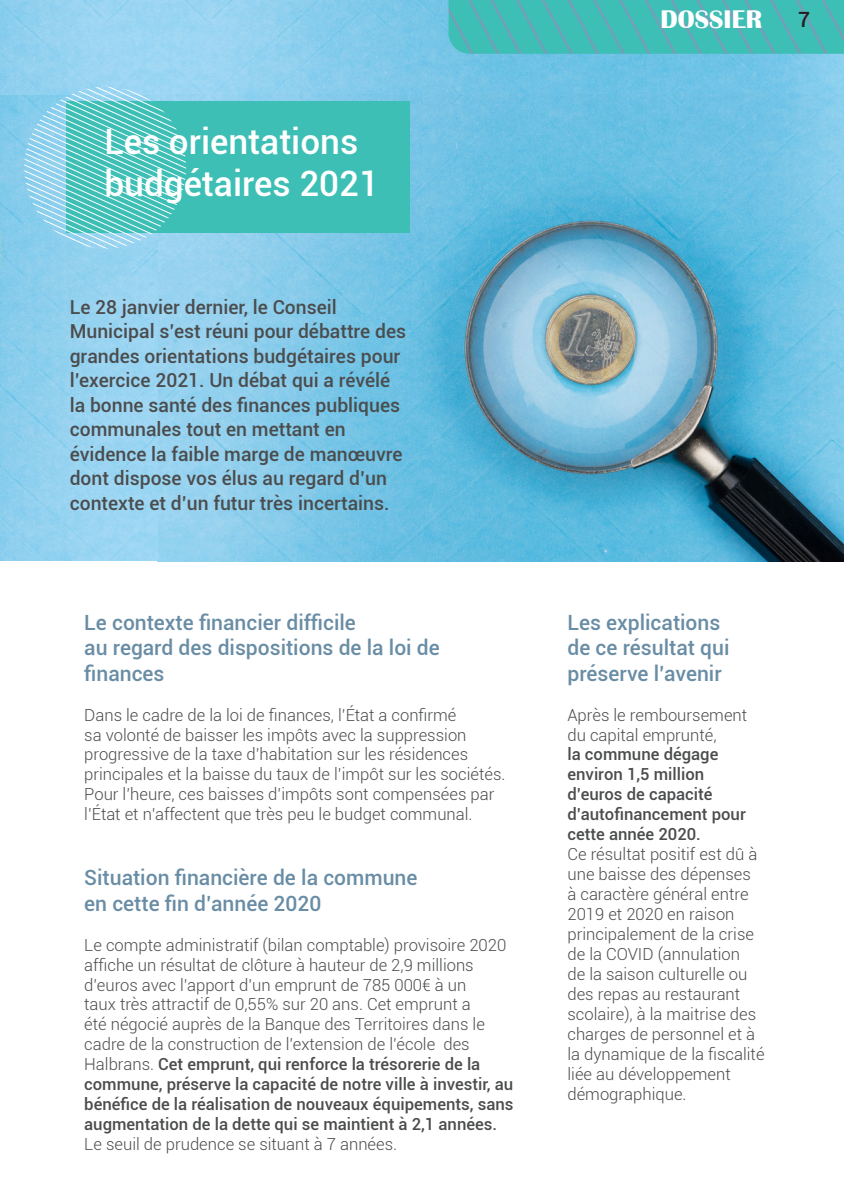
<style>
.page{position:relative;width:844px;height:1191px;background:#fff}
.page>*{position:absolute;margin:0;border:0;box-sizing:border-box;transform-origin:0 0}
.t1{font:500 35px/42px "Roboto";color:#fff}
.t2{font:700 26.25px "Britannic";letter-spacing:-.005em;color:#fff}
.t3{font:500 21px/25.2px "Roboto";color:#698da5}
.t4{font:500 21px "Roboto";color:#231f20}
.t5{font:500 19.25px/24.5px "Roboto";color:#4b4c4d}
.t6{font:300 16.62px/19.9px "Roboto";color:#4b4c4d}
.t7{font:500 16.62px/19.9px "Roboto";color:#4b4c4d}
.s1{font-weight:500}
</style>
<div class="page">
<img style="left:158px;top:0;width:685px;height:562px">
<img style="left:0;top:0;width:158px;height:96px">
<svg style="left:448px;top:0;width:395px;height:54px;background:#45bbb6"></svg>
<img style="left:0;top:96px;width:158px;height:465px">
<div style="left:66px;top:101px;width:344px;height:131px;background:#3ebfb5"></div>
<svg style="left:23px;top:87px;width:164px;height:162px"></svg>
<h1 class="t1" style="left:104px;top:119px;width:276px">Les orientations budgétaires 2021</h1>
<p class="t5" style="left:70px;top:294px;width:338px">Le 28 janvier dernier, le Conseil Municipal s’est réuni pour débattre des grandes orientations budgétaires pour l’exercice 2021. Un débat qui a révélé la bonne santé des finances publiques communales tout en mettant en évidence la faible marge de manœuvre dont dispose vos élus au regard d’un contexte et d’un futur très incertains.</p>
<p class="t3" style="left:84px;top:609px;width:357px">Le contexte financier difficile<br>au regard des dispositions de la loi de finances</p>
<p class="t6" style="left:84px;top:704px;width:422px">Dans le cadre de la loi de finances, l’État a confirmé<br>sa volonté de baisser les impôts avec la suppression progressive de la taxe d’habitation sur les résidences principales et la baisse du taux de l’impôt sur les sociétés.<br>Pour l’heure, ces baisses d’impôts sont compensées par l’État et n’affectent que très peu le budget communal.</p>
<p class="t3" style="left:84px;top:864px;width:334px">Situation financière de la commune en cette fin d’année 2020</p>
<p class="t6" style="left:84px;top:934px;width:430px">Le compte administratif (bilan comptable) provisoire 2020 affiche un résultat de clôture à hauteur de 2,9 millions d’euros avec l’apport d’un emprunt de 785 000€ à un<br>taux très attractif de 0,55% sur 20 ans. Cet emprunt a<br>été négocié auprès de la Banque des Territoires dans le cadre de la construction de l’extension de l’école des Halbrans. <span class="s1">Cet emprunt, qui renforce la trésorerie de la commune, préserve la capacité de notre ville à investir, au bénéfice de la réalisation de nouveaux équipements, sans augmentation de la dette qui se maintient à 2,1 années.</span></p>
<p class="t6" style="left:84px;top:1133px;width:314px">Le seuil de prudence se situant à 7 années.</p>
<h2 class="t2" style="left:660px;top:5px;width:103px">DOSSIER</h2>
<p class="t4" style="left:797px;top:4px;width:13px">7</p>
<p class="t3" style="left:567px;top:609px;width:163px">Les explications de ce résultat qui préserve l’avenir</p>
<p class="t6" style="left:567px;top:704px;width:181px">Après le remboursement du capital emprunté,</p>
<p class="t7" style="left:567px;top:744px;width:180px">la commune dégage environ 1,5 million d’euros de capacité d’autofinancement pour cette année 2020.</p>
<p class="t6" style="left:567px;top:844px;width:198px">Ce résultat positif est dû à une baisse des dépenses<br>à caractère général entre<br>2019 et 2020 en raison principalement de la crise de la COVID (annulation<br>de la saison culturelle ou des repas au restaurant scolaire), à la maitrise des charges de personnel et à la dynamique de la fiscalité liée au développement démographique.</p>
</div>
